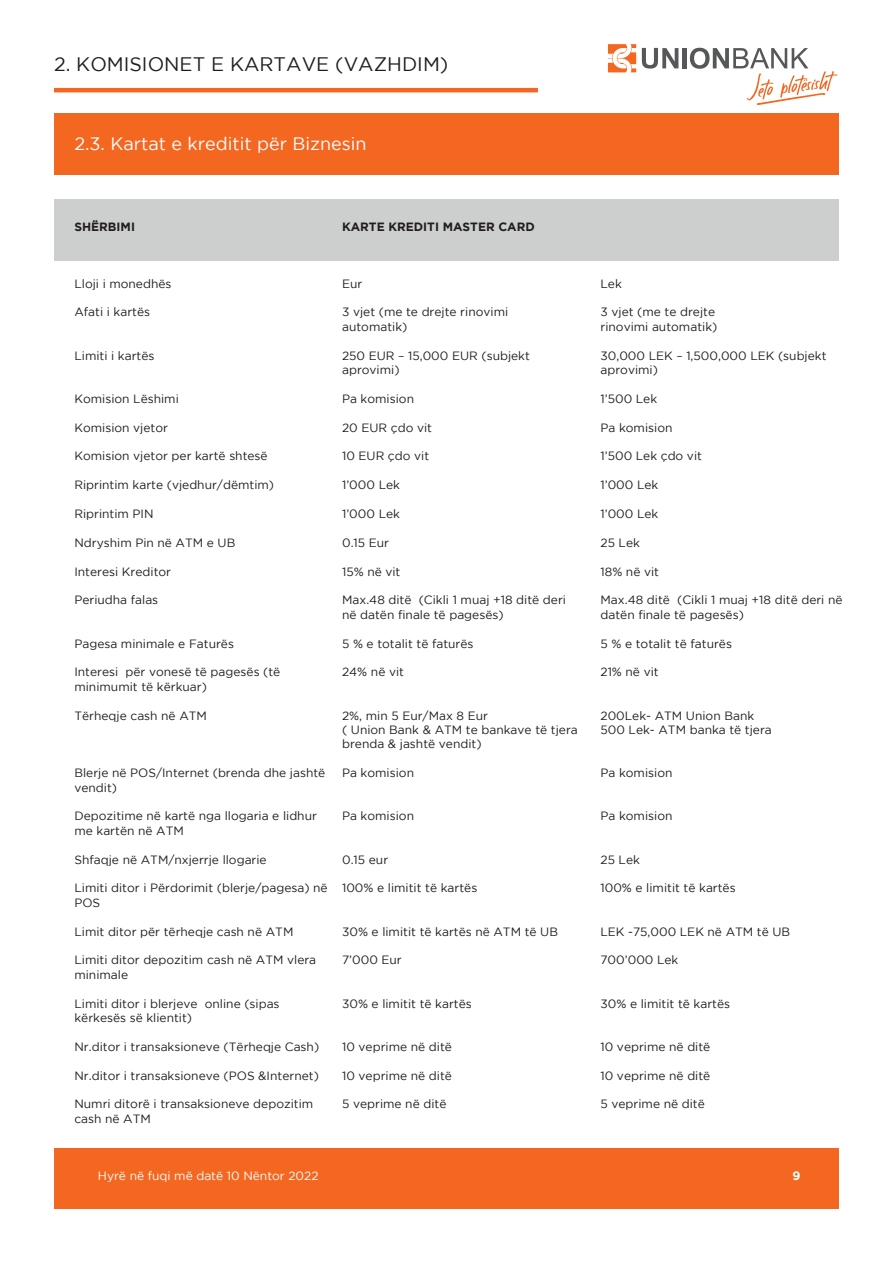
<style>
.page{position:relative;width:893px;height:1263px;background:#fff}
.page>*{position:absolute;margin:0;border:0;box-sizing:border-box;transform-origin:0 0}
.t1{font:19.5px "Gotham";color:#201d1e}
.t2{font:18px "Gotham";color:#fff}
.t3{font:12px/14.4px "Gotham";color:#201d1e}
.t4{font:700 12px "Gotham";color:#201d1e}
.t5{font:12px "Gotham";color:#fff}
.t6{font:700 12px "Gotham";color:#fff}
</style>
<div class="page">
<div style="left:54px;top:1148px;width:785px;height:61px;background:#f36721"></div>
<hr style="left:54px;top:88px;width:484px;height:4px;background:#f36721">
<div style="left:54px;top:114px;width:785px;height:61px;background:#f36721"></div>
<div style="left:54px;top:200px;width:785px;height:61px;background:#cdcece"></div>
<svg style="left:642px;top:48px;width:36px;height:21px"></svg>
<hr style="left:683px;top:48px;width:4px;height:20px;background:#555759">
<svg style="left:608px;top:44px;width:28px;height:28px"></svg>
<svg style="left:690px;top:48px;width:147px;height:57px"></svg>
<h1 class="t1" style="left:54px;top:54px;width:396px">2. KOMISIONET E KARTAVE (VAZHDIM)</h1>
<h2 class="t2" style="left:74px;top:134px;width:294px">2.3. Kartat e kreditit për Biznesin</h2>
<p class="t4" style="left:74px;top:220px;width:62px">SHËRBIMI</p>
<p class="t4" style="left:342px;top:220px;width:194px">KARTE KREDITI MASTER CARD</p>
<p class="t3" style="left:74px;top:276px;width:99px">Lloji i monedhës</p>
<p class="t3" style="left:74px;top:305px;width:77px">Afati i kartës</p>
<p class="t3" style="left:74px;top:348px;width:82px">Limiti i kartës</p>
<p class="t3" style="left:74px;top:391px;width:106px">Komision Lëshimi</p>
<p class="t3" style="left:74px;top:420px;width:95px">Komision vjetor</p>
<p class="t3" style="left:74px;top:449px;width:195px">Komision vjetor per kartë shtesë</p>
<p class="t3" style="left:74px;top:477px;width:201px">Riprintim karte (vjedhur/dëmtim)</p>
<p class="t3" style="left:74px;top:506px;width:81px">Riprintim PIN</p>
<p class="t3" style="left:74px;top:535px;width:162px">Ndryshim Pin në ATM e UB</p>
<p class="t3" style="left:74px;top:564px;width:98px">Interesi Kreditor</p>
<p class="t3" style="left:74px;top:593px;width:85px">Periudha falas</p>
<p class="t3" style="left:74px;top:636px;width:161px">Pagesa minimale e Faturës</p>
<p class="t3" style="left:74px;top:665px;width:207px">Interesi për vonesë të pagesës (të minimumit të kërkuar)</p>
<p class="t3" style="left:74px;top:708px;width:134px">Tërheqje cash në ATM</p>
<p class="t3" style="left:74px;top:765px;width:252px">Blerje në POS/Internet (brenda dhe jashtë vendit)</p>
<p class="t3" style="left:74px;top:809px;width:244px">Depozitime në kartë nga llogaria e lidhur me kartën në ATM</p>
<p class="t3" style="left:74px;top:852px;width:194px">Shfaqje në ATM/nxjerrje llogarie</p>
<p class="t3" style="left:74px;top:881px;width:255px">Limiti ditor i Përdorimit (blerje/pagesa) në<br>POS</p>
<p class="t3" style="left:74px;top:924px;width:220px">Limit ditor për tërheqje cash në ATM</p>
<p class="t3" style="left:74px;top:953px;width:243px">Limiti ditor depozitim cash në ATM vlera minimale</p>
<p class="t3" style="left:74px;top:996px;width:207px">Limiti ditor i blerjeve online (sipas kërkesës së klientit)</p>
<p class="t3" style="left:74px;top:1039px;width:246px">Nr.ditor i transaksioneve (Tërheqje Cash)</p>
<p class="t3" style="left:74px;top:1068px;width:246px">Nr.ditor i transaksioneve (POS &amp;Internet)</p>
<p class="t3" style="left:74px;top:1097px;width:240px">Numri ditorë i transaksioneve depozitim cash në ATM</p>
<p class="t3" style="left:342px;top:276px;width:22px">Eur</p>
<p class="t3" style="left:342px;top:305px;width:168px">3 vjet (me te drejte rinovimi automatik)</p>
<p class="t3" style="left:342px;top:348px;width:189px">250 EUR – 15,000 EUR (subjekt aprovimi)</p>
<p class="t3" style="left:342px;top:391px;width:73px">Pa komision</p>
<p class="t3" style="left:342px;top:420px;width:92px">20 EUR çdo vit</p>
<p class="t3" style="left:342px;top:449px;width:89px">10 EUR çdo vit</p>
<p class="t3" style="left:342px;top:477px;width:59px">1’000 Lek</p>
<p class="t3" style="left:342px;top:506px;width:59px">1’000 Lek</p>
<p class="t3" style="left:342px;top:535px;width:49px">0.15 Eur</p>
<p class="t3" style="left:342px;top:564px;width:60px">15% në vit</p>
<p class="t3" style="left:342px;top:593px;width:225px">Max.48 ditë (Cikli 1 muaj +18 ditë deri në datën finale të pagesës)</p>
<p class="t3" style="left:342px;top:636px;width:133px">5 % e totalit të faturës</p>
<p class="t3" style="left:342px;top:665px;width:63px">24% në vit</p>
<p class="t3" style="left:342px;top:708px;width:237px">2%, min 5 Eur/Max 8 Eur<br>( Union Bank &amp; ATM te bankave të tjera brenda &amp; jashtë vendit)</p>
<p class="t3" style="left:342px;top:765px;width:73px">Pa komision</p>
<p class="t3" style="left:342px;top:809px;width:73px">Pa komision</p>
<p class="t3" style="left:342px;top:852px;width:48px">0.15 eur</p>
<p class="t3" style="left:342px;top:881px;width:137px">100% e limitit të kartës</p>
<p class="t3" style="left:342px;top:924px;width:217px">30% e limitit të kartës në ATM të UB</p>
<p class="t3" style="left:342px;top:953px;width:61px">7’000 Eur</p>
<p class="t3" style="left:342px;top:996px;width:131px">30% e limitit të kartës</p>
<p class="t3" style="left:342px;top:1039px;width:111px">10 veprime në ditë</p>
<p class="t3" style="left:342px;top:1068px;width:111px">10 veprime në ditë</p>
<p class="t3" style="left:342px;top:1097px;width:106px">5 veprime në ditë</p>
<p class="t3" style="left:600px;top:276px;width:23px">Lek</p>
<p class="t3" style="left:600px;top:305px;width:118px">3 vjet (me te drejte rinovimi automatik)</p>
<p class="t3" style="left:600px;top:348px;width:228px">30,000 LEK – 1,500,000 LEK (subjekt aprovimi)</p>
<p class="t3" style="left:600px;top:391px;width:58px">1’500 Lek</p>
<p class="t3" style="left:600px;top:420px;width:73px">Pa komision</p>
<p class="t3" style="left:600px;top:449px;width:103px">1’500 Lek çdo vit</p>
<p class="t3" style="left:600px;top:477px;width:59px">1’000 Lek</p>
<p class="t3" style="left:600px;top:506px;width:59px">1’000 Lek</p>
<p class="t3" style="left:600px;top:535px;width:41px">25 Lek</p>
<p class="t3" style="left:600px;top:564px;width:60px">18% në vit</p>
<p class="t3" style="left:600px;top:593px;width:244px">Max.48 ditë (Cikli 1 muaj +18 ditë deri në datën finale të pagesës)</p>
<p class="t3" style="left:600px;top:636px;width:133px">5 % e totalit të faturës</p>
<p class="t3" style="left:600px;top:665px;width:60px">21% në vit</p>
<p class="t3" style="left:600px;top:708px;width:173px">200Lek- ATM Union Bank<br>500 Lek- ATM banka të tjera</p>
<p class="t3" style="left:600px;top:765px;width:73px">Pa komision</p>
<p class="t3" style="left:600px;top:809px;width:73px">Pa komision</p>
<p class="t3" style="left:600px;top:852px;width:41px">25 Lek</p>
<p class="t3" style="left:600px;top:881px;width:137px">100% e limitit të kartës</p>
<p class="t3" style="left:600px;top:924px;width:191px">LEK -75,000 LEK në ATM të UB</p>
<p class="t3" style="left:600px;top:953px;width:79px">700’000 Lek</p>
<p class="t3" style="left:600px;top:996px;width:131px">30% e limitit të kartës</p>
<p class="t3" style="left:600px;top:1039px;width:111px">10 veprime në ditë</p>
<p class="t3" style="left:600px;top:1068px;width:111px">10 veprime në ditë</p>
<p class="t3" style="left:600px;top:1097px;width:106px">5 veprime në ditë</p>
<p class="t5" style="left:98px;top:1169px;width:222px">Hyrë në fuqi më datë 10 Nëntor 2022</p>
<p class="t6" style="left:792px;top:1168px;width:9px">9</p>
</div>
